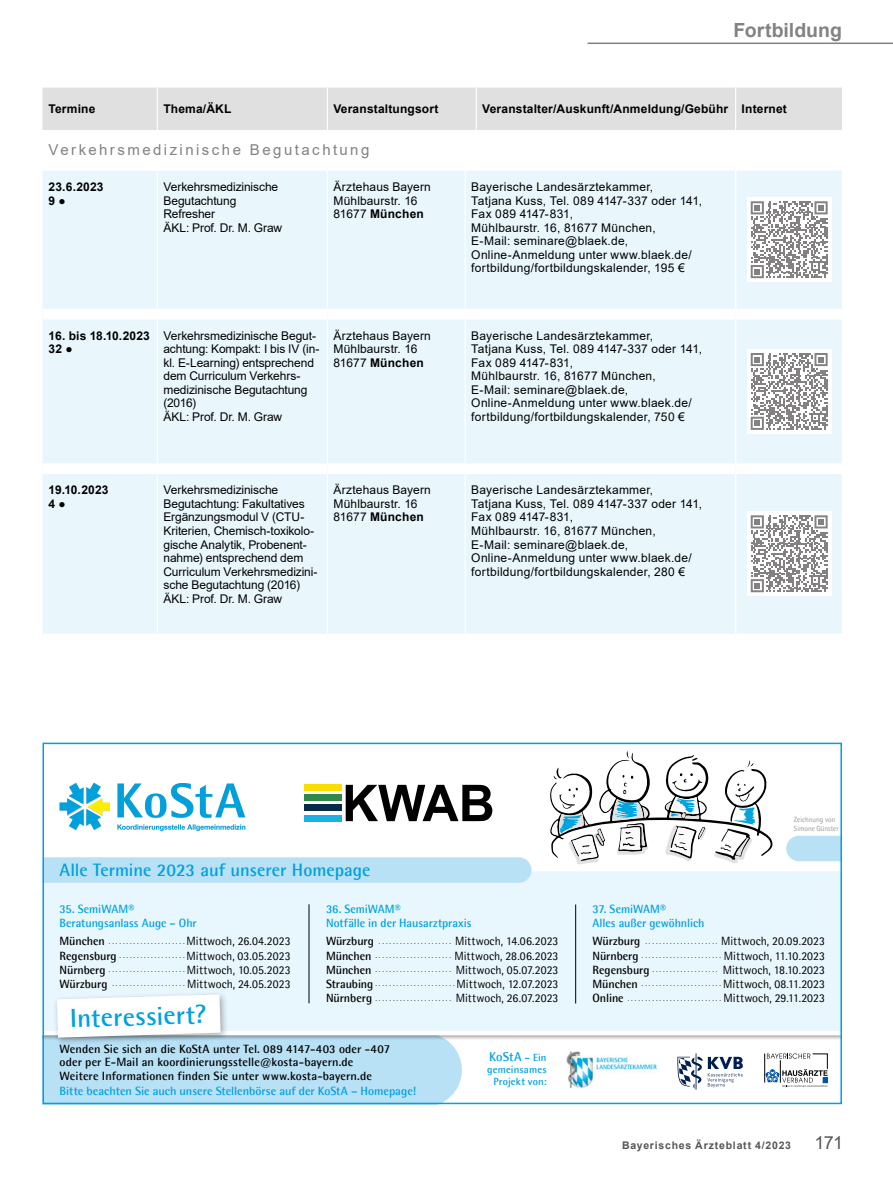
<style>
.page{position:relative;width:893px;height:1191px;background:#fff}
.page>*{position:absolute;margin:0;border:0;box-sizing:border-box;transform-origin:0 0}
.t1{font:700 26.25px "Agfa Rotis Semisans";color:#00a1dd}
.t2{font:700 19.5px "Arial";color:#838182}
.t3{font:700 18px "Agfa Rotis Semisans";color:#00a1dd}
.t4{font:18px "Arial";color:#575654}
.t5{font:15px "Arial";letter-spacing:.16em;color:#838182}
.t6{font:700 12.75px "Agfa Rotis Semisans";letter-spacing:.005em;color:#00a1dd}
.t7{font:12px/13.5px "Arial";letter-spacing:.01em;color:#000}
.t8{font:12px/13.5px "Arial";letter-spacing:-.01em;color:#000}
.t9{font:700 12px/14.2px "Agfa Rotis Semisans";color:#00a1dd}
.t10{font:700 12px/13.5px "Agfa Rotis Semisans";letter-spacing:.005em;color:#000}
.t11{font:700 12px/13.5px "Arial";letter-spacing:.015em;color:#000}
.t12{font:700 10.5px "Arial";letter-spacing:.07em;color:#575654}
.t13{font:700 10.5px/12px "Agfa Rotis Semisans";letter-spacing:.015em;color:#00a1dd;text-align:center}
.t14{font:700 7.5px/14.2px "Agfa Rotis Semisans";color:#575654;text-align:justify}
.t15{font:7.5px/9px "Agfa Rotis Semisans";color:#989898;scale:.95 1}
.s1{font-weight:700}
.s2{font-size:12px;color:#000}
.s3{font-weight:400;font-size:12px;color:#000}
.s4{font-size:10.5px}
</style>
<div class="page">
<hr style="left:587px;top:43px;width:306px;height:1px;background:#838182">
<div style="left:43px;top:88px;width:799px;height:42px;background:#e1e0e1"></div>
<hr style="left:157px;top:88px;width:1px;height:42px;background:#fff">
<hr style="left:327px;top:88px;width:1px;height:42px;background:#fff">
<hr style="left:476px;top:88px;width:1px;height:42px;background:#fff">
<hr style="left:735px;top:88px;width:1px;height:42px;background:#fff">
<div style="left:43px;top:171px;width:799px;height:462px;background:#e9f7fd"></div>
<hr style="left:327px;top:171px;width:1px;height:138px;background:#fff">
<hr style="left:465px;top:171px;width:1px;height:138px;background:#fff">
<hr style="left:327px;top:319px;width:1px;height:144px;background:#fff">
<hr style="left:465px;top:319px;width:1px;height:144px;background:#fff">
<hr style="left:327px;top:474px;width:1px;height:159px;background:#fff">
<hr style="left:465px;top:474px;width:1px;height:159px;background:#fff">
<hr style="left:157px;top:171px;width:1px;height:138px;background:#fff">
<hr style="left:157px;top:319px;width:1px;height:144px;background:#fff">
<hr style="left:157px;top:474px;width:1px;height:159px;background:#fff">
<hr style="left:735px;top:171px;width:1px;height:138px;background:#fff">
<hr style="left:735px;top:319px;width:1px;height:144px;background:#fff">
<hr style="left:735px;top:474px;width:1px;height:159px;background:#fff">
<div style="left:43px;top:309px;width:114px;height:10px;background:#fff"></div>
<div style="left:157px;top:309px;width:170px;height:10px;background:#fff"></div>
<div style="left:327px;top:309px;width:138px;height:10px;background:#fff"></div>
<div style="left:465px;top:309px;width:271px;height:10px;background:#fff"></div>
<div style="left:736px;top:309px;width:106px;height:10px;background:#fff"></div>
<div style="left:43px;top:463px;width:114px;height:11px;background:#fff"></div>
<div style="left:157px;top:463px;width:170px;height:11px;background:#fff"></div>
<div style="left:327px;top:463px;width:138px;height:11px;background:#fff"></div>
<div style="left:465px;top:463px;width:271px;height:11px;background:#fff"></div>
<div style="left:736px;top:463px;width:106px;height:11px;background:#fff"></div>
<div style="left:747px;top:197px;width:84px;height:85px;background:#fff"></div>
<svg style="left:751px;top:201px;width:77px;height:77px"></svg>
<div style="left:747px;top:349px;width:84px;height:84px;background:#fff"></div>
<svg style="left:751px;top:353px;width:77px;height:77px"></svg>
<div style="left:747px;top:511px;width:84px;height:85px;background:#fff"></div>
<svg style="left:751px;top:515px;width:77px;height:77px"></svg>
<div style="left:43px;top:864px;width:799px;height:196px;background:#e8f6fd"></div>
<div style="left:410px;top:1035px;width:432px;height:69px;background:#fff"></div>
<img style="left:566px;top:1051px;width:91px;height:38px">
<svg style="left:677px;top:1053px;width:66px;height:36px"></svg>
<svg style="left:764px;top:1053px;width:64px;height:34px"></svg>
<div style="left:43px;top:1030px;width:799px;height:10px;background:#000;opacity:.3"></div>
<div style="left:43px;top:1030px;width:799px;height:5px;background:#fff"></div>
<svg style="left:46px;top:994px;width:416px;height:107px"></svg>
<svg style="left:46px;top:751px;width:793px;height:131px"></svg>
<img style="left:305px;top:784px;width:36px;height:6px">
<img style="left:305px;top:794px;width:36px;height:7px">
<img style="left:305px;top:805px;width:36px;height:6px">
<img style="left:305px;top:815px;width:36px;height:6px">
<img style="left:346px;top:785px;width:146px;height:36px">
<hr style="left:575px;top:904px;width:1px;height:99px;background:#000">
<hr style="left:309px;top:904px;width:1px;height:99px;background:#000">
<div style="left:43px;top:742px;width:799px;height:362px;border:2px solid #00a1dd"></div>
<h2 class="t2" style="left:733px;top:16px;width:110px">Fortbildung</h2>
<p class="t11" style="left:49px;top:102px;width:48px">Termine</p>
<p class="t11" style="left:163px;top:102px;width:70px">Thema/ÄKL</p>
<p class="t11" style="left:333px;top:102px;width:106px">Veranstaltungsort</p>
<p class="t11" style="left:482px;top:102px;width:306px">Veranstalter/Auskunft/Anmeldung/Gebühr Internet</p>
<p class="t5" style="left:49px;top:139px;width:322px">Verkehrsmedizinische Begutachtung</p>
<p class="t11" style="left:49px;top:180px;width:56px">23.6.2023<br>9 ●</p>
<p class="t8" style="left:163px;top:180px;width:120px">Verkehrsmedizinische<br>Begutachtung<br>Refresher<br>ÄKL: Prof. Dr. M. Graw</p>
<p class="t7" style="left:334px;top:180px;width:99px">Ärztehaus Bayern<br>Mühlbaurstr. 16<br>81677 <span class="s1">München</span></p>
<p class="t7" style="left:471px;top:180px;width:232px">Bayerische Landesärztekammer,<br>Tatjana Kuss, Tel. 089 4147-337 oder 141, Fax 089 4147-831,<br>Mühlbaurstr. 16, 81677 München,<br>E-Mail: seminare@blaek.de, Online-Anmeldung unter www.blaek.de/ fortbildung/fortbildungskalender, 195 €</p>
<p class="t11" style="left:49px;top:329px;width:103px">16. bis 18.10.2023<br>32 ●</p>
<p class="t8" style="left:163px;top:329px;width:158px">Verkehrsmedizinische Begut&shy;achtung: Kompakt: I bis IV (in&shy;kl. E-Learning) entsprechend dem Curriculum Verkehrs&shy;medizinische Begutachtung (2016)<br>ÄKL: Prof. Dr. M. Graw</p>
<p class="t7" style="left:334px;top:329px;width:99px">Ärztehaus Bayern<br>Mühlbaurstr. 16<br>81677 <span class="s1">München</span></p>
<p class="t7" style="left:471px;top:329px;width:232px">Bayerische Landesärztekammer,<br>Tatjana Kuss, Tel. 089 4147-337 oder 141, Fax 089 4147-831,<br>Mühlbaurstr. 16, 81677 München,<br>E-Mail: seminare@blaek.de, Online-Anmeldung unter www.blaek.de/ fortbildung/fortbildungskalender, 750 €</p>
<p class="t11" style="left:49px;top:483px;width:61px">19.10.2023<br>4 ●</p>
<p class="t8" style="left:163px;top:483px;width:156px">Verkehrsmedizinische<br>Begutachtung: Fakultatives<br>Ergänzungsmodul V (CTU-<br>Kriterien, Chemisch-toxikolo&shy;gische Analytik, Probenent&shy;nahme) entsprechend dem<br>Curriculum Verkehrsmedizini&shy;sche Begutachtung (2016)<br>ÄKL: Prof. Dr. M. Graw</p>
<p class="t7" style="left:334px;top:483px;width:99px">Ärztehaus Bayern<br>Mühlbaurstr. 16<br>81677 <span class="s1">München</span></p>
<p class="t7" style="left:471px;top:483px;width:232px">Bayerische Landesärztekammer,<br>Tatjana Kuss, Tel. 089 4147-337 oder 141, Fax 089 4147-831,<br>Mühlbaurstr. 16, 81677 München,<br>E-Mail: seminare@blaek.de, Online-Anmeldung unter www.blaek.de/ fortbildung/fortbildungskalender, 280 €</p>
<p class="t15" style="left:794px;top:815px;width:49px">Zeichnung von<br>Simone Günster</p>
<h3 class="t3" style="left:60px;top:859px;width:313px">Alle Termine 2023 auf unserer Homepage</h3>
<p class="t9" style="left:60px;top:901px;width:139px">35. SemiWAM®<br>Beratungsanlass Auge – Ohr</p>
<p class="t14" style="left:60px;top:933px;width:233px"><span class="s2">München</span> . . . . . . . . . . . . . . . . . . . . . . <span class="s3">Mittwoch, 26.04.2023<br></span><span class="s2">Regensburg</span> . . . . . . . . . . . . . . . . . . . <span class="s3">Mittwoch, 03.05.2023<br></span><span class="s2">Nürnberg</span> . . . . . . . . . . . . . . . . . . . . . . <span class="s3">Mittwoch, 10.05.2023<br></span><span class="s2">Würzburg</span> . . . . . . . . . . . . . . . . . . . . . <span class="s3">Mittwoch, 24.05.2023</span></p>
<p class="t9" style="left:326px;top:901px;width:147px">36. SemiWAM®<br>Notfälle in der Hausarztpraxis</p>
<p class="t14" style="left:326px;top:933px;width:234px"><span class="s2">Würzburg</span> . . . . . . . . . . . . . . . . . . . . . <span class="s3">Mittwoch, 14.06.2023<br></span><span class="s2">München</span> . . . . . . . . . . . . . . . . . . . . . . <span class="s3">Mittwoch, 28.06.2023<br></span><span class="s2">München</span> . . . . . . . . . . . . . . . . . . . . . . <span class="s3">Mittwoch, 05.07.2023<br></span><span class="s2">Straubing</span> . . . . . . . . . . . . . . . . . . . . . . . <span class="s3">Mittwoch, 12.07.2023<br></span><span class="s2">Nürnberg</span> . . . . . . . . . . . . . . . . . . . . . . <span class="s3">Mittwoch, 26.07.2023</span></p>
<h1 class="t1" style="left:69px;top:1002px;width:138px;rotate:-2deg">Interessiert?</h1>
<p class="t10" style="left:60px;top:1041px;width:332px">Wenden Sie sich an die KoStA unter Tel. 089 4147-403 oder -407 oder per E-Mail an koordinierungsstelle@kosta-bayern.de<br>Weitere Informationen finden Sie unter www.kosta-bayern.de</p>
<p class="t9" style="left:60px;top:1083px;width:358px">Bitte beachten Sie auch unsere Stellenbörse auf der KoStA – Homepage!</p>
<p class="t6" style="left:489px;top:1048px;width:59px">KoStA <span class="s4">– Ein</span></p>
<p class="t13" style="left:487px;top:1062px;width:61px">gemeinsames<br>Projekt von:</p>
<p class="t9" style="left:592px;top:901px;width:113px">37. SemiWAM®<br>Alles außer gewöhnlich</p>
<p class="t14" style="left:592px;top:933px;width:234px"><span class="s2">Würzburg</span> . . . . . . . . . . . . . . . . . . . . . <span class="s3">Mittwoch, 20.09.2023<br></span><span class="s2">Nürnberg</span> . . . . . . . . . . . . . . . . . . . . . . . <span class="s3">Mittwoch, 11.10.2023<br></span><span class="s2">Regensburg</span> . . . . . . . . . . . . . . . . . . . <span class="s3">Mittwoch, 18.10.2023<br></span><span class="s2">München</span> . . . . . . . . . . . . . . . . . . . . . . . <span class="s3">Mittwoch, 08.11.2023<br></span><span class="s2">Online</span> . . . . . . . . . . . . . . . . . . . . . . . . . . . <span class="s3">Mittwoch, 29.11.2023</span></p>
<p class="t12" style="left:622px;top:1137px;width:170px">Bayerisches Ärzteblatt 4/2023</p>
<h3 class="t4" style="left:815px;top:1130px;width:30px">171</h3>
</div>
